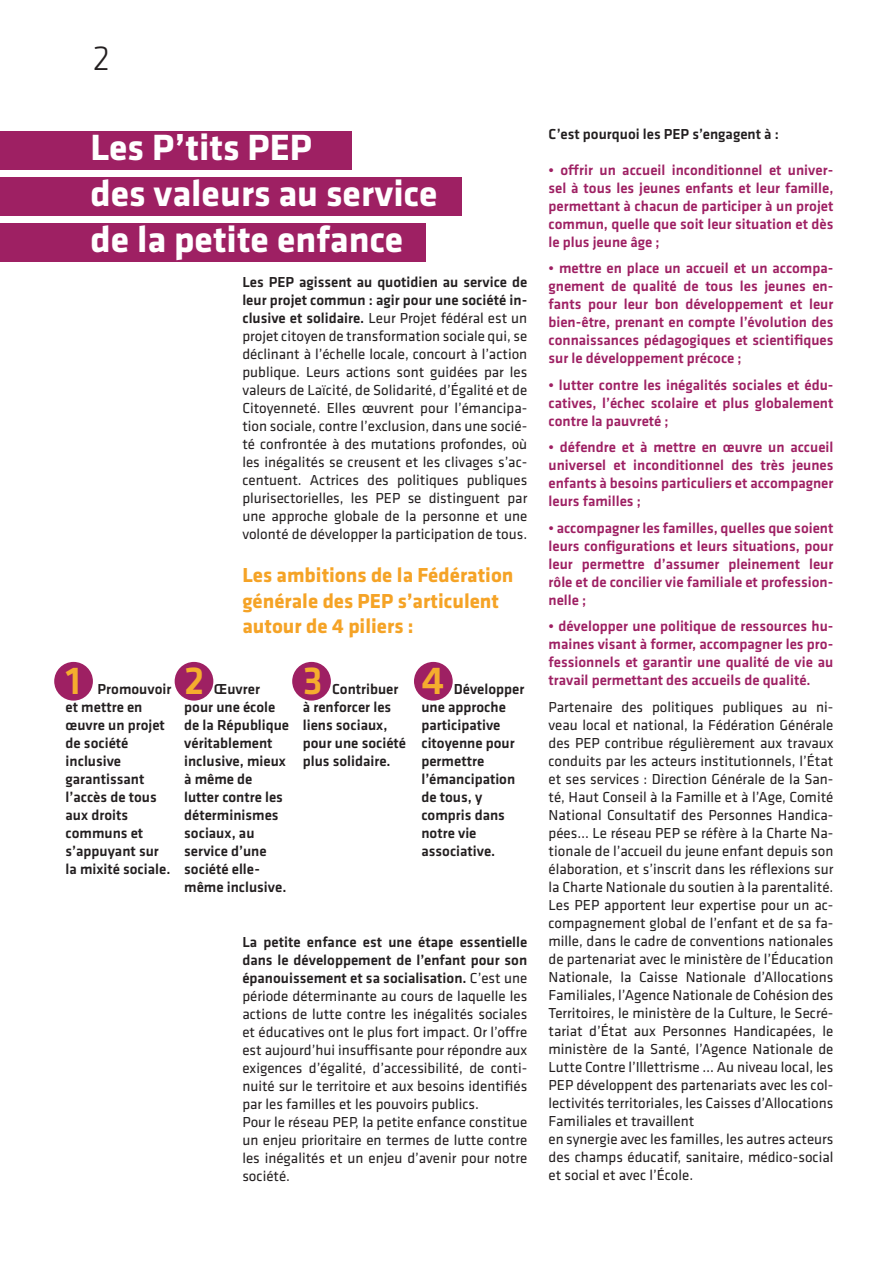
<style>
.page{position:relative;width:893px;height:1263px;background:#fff}
.page>*{position:absolute;margin:0;border:0;box-sizing:border-box;transform-origin:0 0}
.t1{font:500 40.5px "Klavika";color:#f5ad2e}
.t2{font:700 37.8px/46.3px "Klavika";color:#fff}
.t3{font:300 36px "Klavika";color:#231f20}
.t4{font:700 21px/25.2px "Klavika";color:#f5a326}
.t5{font:15px/18px "Klavika";color:#231f20}
.t6{font:500 15px/18px "Klavika";color:#9e2063;text-align:justify}
.t7{font:500 15px/18px "Klavika";color:#231f20}
.s1{font-weight:500}
</style>
<div class="page">
<div style="left:0;top:131px;width:351px;height:38px;background:#9e2063"></div>
<div style="left:0;top:223px;width:425px;height:38px;background:#9e2063"></div>
<div style="left:0;top:177px;width:461px;height:38px;background:#9e2063"></div>
<div style="left:54px;top:662px;width:39px;height:39px;background:#9e2063;border-radius:50%"></div>
<div style="left:175px;top:662px;width:38px;height:39px;background:#9e2063;border-radius:50%"></div>
<div style="left:292px;top:662px;width:39px;height:39px;background:#9e2063;border-radius:50%"></div>
<div style="left:414px;top:662px;width:39px;height:39px;background:#9e2063;border-radius:50%"></div>
<h3 class="t3" style="left:93px;top:38px;width:19px">2</h3>
<h2 class="t2" style="left:90px;top:125px;width:349px">Les P’tits PEP<br>des valeurs au service de la petite enfance</h2>
<p class="t5" style="left:242px;top:274px;width:286px;text-align:justify"><span class="s1">Les PEP agissent au quotidien au service de leur projet commun : agir pour une société in&shy;clusive et solidaire.</span> Leur Projet fédéral est un projet citoyen de transformation sociale qui, se déclinant à l’échelle locale, concourt à l’action publique. Leurs actions sont guidées par les valeurs de Laïcité, de Solidarité, d’Égalité et de Citoyenneté. Elles œuvrent pour l’émancipa&shy;tion sociale, contre l’exclusion, dans une socié&shy;té confrontée à des mutations profondes, où les inégalités se creusent et les clivages s’ac&shy;centuent. Actrices des politiques publiques plurisectorielles, les PEP se distinguent par une approche globale de la personne et une volonté de développer la participation de tous.</p>
<h3 class="t4" style="left:242px;top:563px;width:273px">Les ambitions de la Fédération générale des PEP s’articulent autour de 4 piliers :</h3>
<h1 class="t1" style="left:66px;top:658px;width:17px">1</h1>
<p class="t7" style="left:66px;top:680px;width:107px;text-indent:32px">Promouvoir et mettre en œuvre un projet de société inclusive garantissant l’accès de tous aux droits communs et s’appuyant sur la mixité sociale.</p>
<h1 class="t1" style="left:184px;top:658px;width:22px">2</h1>
<p class="t7" style="left:184px;top:680px;width:106px;text-indent:30px">Œuvrer pour une école de la République véritablement inclusive, mieux à même de lutter contre les déterminismes sociaux, au service d’une société elle&shy;même inclusive.</p>
<h1 class="t1" style="left:303px;top:658px;width:21px">3</h1>
<p class="t7" style="left:303px;top:680px;width:105px;text-indent:29px">Contribuer à renforcer les liens sociaux, pour une société plus solidaire.</p>
<h1 class="t1" style="left:421px;top:658px;width:24px">4</h1>
<p class="t7" style="left:421px;top:680px;width:104px;text-indent:32px">Développer une approche participative citoyenne pour permettre l’émancipation de tous, y compris dans notre vie associative.</p>
<p class="t5" style="left:242px;top:933px;width:286px"><span class="s1">La petite enfance est une étape essentielle dans le développement de l’enfant pour son épanouissement et sa socialisation.</span> C’est une période déterminante au cours de laquelle les actions de lutte contre les inégalités sociales et éducatives ont le plus fort impact. Or l’offre est aujourd’hui insuffisante pour répondre aux exigences d’égalité, d’accessibilité, de conti&shy;nuité sur le territoire et aux besoins identifiés par les familles et les pouvoirs publics.<br>Pour le réseau PEP, la petite enfance constitue un enjeu prioritaire en termes de lutte contre les inégalités et un enjeu d’avenir pour notre société.</p>
<p class="t7" style="left:549px;top:125px;width:232px">C’est pourquoi les PEP s’engagent à :</p>
<p class="t6" style="left:549px;top:161px;width:286px">• offrir un accueil inconditionnel et univer&shy;sel à tous les jeunes enfants et leur famille, permettant à chacun de participer à un projet commun, quelle que soit leur situation et dès le plus jeune âge ;</p>
<p class="t6" style="left:549px;top:260px;width:286px">• mettre en place un accueil et un accompa&shy;gnement de qualité de tous les jeunes en&shy;fants pour leur bon développement et leur bien-être, prenant en compte l’évolution des connaissances pédagogiques et scientifiques sur le développement précoce ;</p>
<p class="t6" style="left:549px;top:376px;width:286px">• lutter contre les inégalités sociales et édu&shy;catives, l’échec scolaire et plus globalement contre la pauvreté ;</p>
<p class="t6" style="left:549px;top:439px;width:286px">• défendre et à mettre en œuvre un accueil universel et inconditionnel des très jeunes enfants à besoins particuliers et accompagner leurs familles ;</p>
<p class="t6" style="left:549px;top:519px;width:286px">• accompagner les familles, quelles que soient leurs configurations et leurs situations, pour leur permettre d’assumer pleinement leur rôle et de concilier vie familiale et profession&shy;nelle ;</p>
<p class="t6" style="left:549px;top:618px;width:286px">• développer une politique de ressources hu&shy;maines visant à former, accompagner les pro&shy;fessionnels et garantir une qualité de vie au travail permettant des accueils de qualité.</p>
<p class="t5" style="left:549px;top:698px;width:286px">Partenaire des politiques publiques au ni&shy;veau local et national, la Fédération Générale des PEP contribue régulièrement aux travaux conduits par les acteurs institutionnels, l’État et ses services : Direction Générale de la San&shy;té, Haut Conseil à la Famille et à l’Age, Comité National Consultatif des Personnes Handica&shy;pées… Le réseau PEP se réfère à la Charte Na&shy;tionale de l’accueil du jeune enfant depuis son élaboration, et s’inscrit dans les réflexions sur la Charte Nationale du soutien à la parentalité.<br>Les PEP apportent leur expertise pour un ac&shy;compagnement global de l’enfant et de sa fa&shy;mille, dans le cadre de conventions nationales de partenariat avec le ministère de l’Éducation Nationale, la Caisse Nationale d’Allocations Familiales, l’Agence Nationale de Cohésion des Territoires, le ministère de la Culture, le Secré&shy;tariat d’État aux Personnes Handicapées, le ministère de la Santé, l’Agence Nationale de Lutte Contre l’Illettrisme … Au niveau local, les PEP développent des partenariats avec les col&shy;lectivités territoriales, les Caisses d’Allocations Familiales et travaillent<br>en synergie avec les familles, les autres acteurs des champs éducatif, sanitaire, médico-social et social et avec l’École.</p>
</div>
